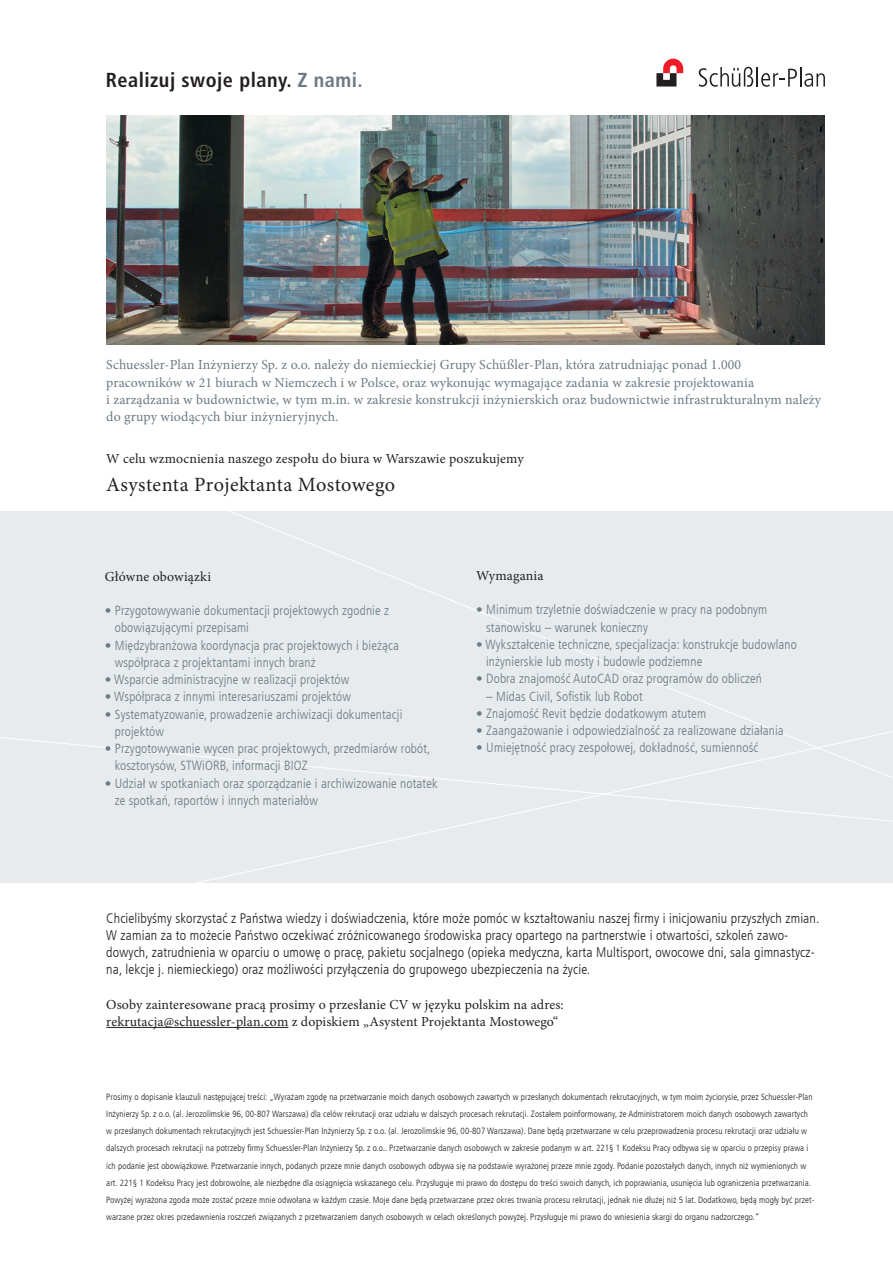
<style>
.page{position:relative;width:893px;height:1263px;background:#fff}
.page>*{position:absolute;margin:0;border:0;box-sizing:border-box;transform-origin:0 0}
.t1{font:20.25px "Minion Pro";letter-spacing:.02em;color:#231f20}
.t2{font:700 condensed 20.25px "Frutiger LT Com";letter-spacing:.025em;color:#231f20}
.t3{font:300 condensed 13.8px/17.2px "Frutiger LT Com";letter-spacing:.01em;color:#231f20}
.t4{font:13.8px/17.2px "Minion Pro";letter-spacing:.01em;color:#6b7a83}
.t5{font:13.8px "Minion Pro";letter-spacing:.01em;color:#231f20}
.t6{font:300 condensed 13.2px/17.2px "Frutiger LT Com";letter-spacing:.01em;color:#6b7a83}
.t7{font:300 condensed 9px/17.2px "Frutiger LT Com";letter-spacing:.01em;color:#231f20}
.s1{color:#6b7a83}
</style>
<div class="page">
<img style="left:106px;top:115px;width:719px;height:230px">
<div style="left:0;top:511px;width:892px;height:372px;background:#e7ebed"></div>
<svg style="left:230px;top:511px;width:663px;height:219px"></svg>
<svg style="left:190px;top:730px;width:703px;height:153px"></svg>
<svg style="left:656px;top:59px;width:27px;height:28px"></svg>
<svg style="left:699px;top:67px;width:126px;height:20px"></svg>
<hr style="left:106px;top:1027px;width:182px;height:1px;background:#231f20">
<p class="t2" style="left:106px;top:68px;width:259px">Realizuj swoje plany. <span class="s1">Z nami.</span></p>
<p class="t4" style="left:106px;top:356px;width:649px">Schuessler-Plan Inżynierzy Sp. z o.o. należy do niemieckiej Grupy Schüßler-Plan, która zatrudniając ponad 1.000 pracowników w 21 biurach w Niemczech i w Polsce, oraz wykonując wymagające zadania w zakresie projektowania</p>
<p class="t4" style="left:106px;top:391px;width:716px">i zarządzania w budownictwie, w tym m.in. w zakresie konstrukcji inżynierskich oraz budownictwie infrastrukturalnym należy do grupy wiodących biur inżynieryjnych.</p>
<p class="t5" style="left:106px;top:449px;width:419px">W celu wzmocnienia naszego zespołu do biura w Warszawie poszukujemy</p>
<p class="t1" style="left:106px;top:471px;width:290px">Asystenta Projektanta Mostowego</p>
<p class="t5" style="left:105px;top:567px;width:108px">Główne obowiązki</p>
<p class="t6" style="left:105px;top:602px;width:286px">• Przygotowywanie dokumentacji projektowych zgodnie z</p>
<p class="t6" style="left:115px;top:619px;width:136px">obowiązującymi przepisami</p>
<p class="t6" style="left:105px;top:636px;width:296px">• Międzybranżowa koordynacja prac projektowych i bieżąca</p>
<p class="t6" style="left:115px;top:654px;width:202px">współpraca z projektantami innych branż</p>
<p class="t6" style="left:105px;top:671px;width:246px">• Wsparcie administracyjne w realizacji projektów</p>
<p class="t6" style="left:105px;top:688px;width:248px">• Współpraca z innymi interesariuszami projektów</p>
<p class="t6" style="left:115px;top:705px;width:289px;text-indent:-10px">• Systematyzowanie, prowadzenie archiwizacji dokumentacji projektów</p>
<p class="t6" style="left:105px;top:740px;width:327px">• Przygotowywanie wycen prac projektowych, przedmiarów robót,</p>
<p class="t6" style="left:115px;top:757px;width:194px">kosztorysów, STWiORB, informacji BIOZ</p>
<p class="t6" style="left:105px;top:774px;width:334px">• Udział w spotkaniach oraz sporządzanie i archiwizowanie notatek</p>
<p class="t6" style="left:115px;top:792px;width:205px">ze spotkań, raportów i innych materiałów</p>
<p class="t5" style="left:476px;top:566px;width:69px">Wymagania</p>
<p class="t6" style="left:476px;top:601px;width:293px">• Minimum trzyletnie doświadczenie w pracy na podobnym</p>
<p class="t6" style="left:486px;top:619px;width:163px">stanowisku – warunek konieczny</p>
<p class="t6" style="left:476px;top:636px;width:322px">• Wykształcenie techniczne, specjalizacja: konstrukcje budowlano</p>
<p class="t6" style="left:486px;top:653px;width:218px">inżynierskie lub mosty i budowle podziemne</p>
<p class="t6" style="left:476px;top:670px;width:287px">• Dobra znajomość AutoCAD oraz programów do obliczeń</p>
<p class="t6" style="left:486px;top:688px;width:158px">– Midas Civil, Sofistik lub Robot</p>
<p class="t6" style="left:476px;top:705px;width:231px">• Znajomość Revit będzie dodatkowym atutem</p>
<p class="t6" style="left:476px;top:722px;width:309px">• Zaangażowanie i odpowiedzialność za realizowane działania</p>
<p class="t6" style="left:476px;top:739px;width:284px">• Umiejętność pracy zespołowej, dokładność, sumienność</p>
<p class="t3" style="left:106px;top:909px;width:715px">Chcielibyśmy skorzystać z Państwa wiedzy i doświadczenia, które może pomóc w kształtowaniu naszej firmy i inicjowaniu przyszłych zmian.<br>W zamian za to możecie Państwo oczekiwać zróżnicowanego środowiska pracy opartego na partnerstwie i otwartości, szkoleń zawo&shy;dowych, zatrudnienia w oparciu o umowę o pracę, pakietu socjalnego (opieka medyczna, karta Multisport, owocowe dni, sala gimnastycz&shy;na, lekcje j. niemieckiego) oraz możliwości przyłączenia do grupowego ubezpieczenia na życie.</p>
<p class="t5" style="left:106px;top:995px;width:459px">Osoby zainteresowane pracą prosimy o przesłanie CV w języku polskim na adres:</p>
<p class="t5" style="left:106px;top:1012px;width:454px">rekrutacja@schuessler-plan.com z dopiskiem „Asystent Projektanta Mostowego“</p>
<p class="t7" style="left:106px;top:1088px;width:710px">Prosimy o dopisanie klauzuli następującej treści: „Wyrażam zgodę na przetwarzanie moich danych osobowych zawartych w przesłanych dokumentach rekrutacyjnych, w tym moim życiorysie, przez Schuessler-Plan Inżynierzy Sp. z o.o. (al. Jerozolimskie 96, 00-807 Warszawa) dla celów rekrutacji oraz udziału w dalszych procesach rekrutacji. Zostałem poinformowany, że Administratorem moich danych osobowych zawartych w przesłanych dokumentach rekrutacyjnych jest Schuessler-Plan Inżynierzy Sp. z o.o. (al. Jerozolimskie 96, 00-807 Warszawa). Dane będą przetwarzane w celu przeprowadzenia procesu rekrutacji oraz udziału w dalszych procesach rekrutacji na potrzeby firmy Schuessler-Plan Inżynierzy Sp. z o.o.. Przetwarzanie danych osobowych w zakresie podanym w art. 221§ 1 Kodeksu Pracy odbywa się w oparciu o przepisy prawa i ich podanie jest obowiązkowe. Przetwarzanie innych, podanych przeze mnie danych osobowych odbywa się na podstawie wyrażonej przeze mnie zgody. Podanie pozostałych danych, innych niż wymienionych w art. 221§ 1 Kodeksu Pracy jest dobrowolne, ale niezbędne dla osiągnięcia wskazanego celu. Przysługuje mi prawo do dostępu do treści swoich danych, ich poprawiania, usunięcia lub ograniczenia przetwarzania.<br>Powyżej wyrażona zgoda może zostać przeze mnie odwołana w każdym czasie. Moje dane będą przetwarzane przez okres trwania procesu rekrutacji, jednak nie dłużej niż 5 lat. Dodatkowo, będą mogły być przet&shy;warzane przez okres przedawnienia roszczeń związanych z przetwarzaniem danych osobowych w celach określonych powyżej. Przysługuje mi prawo do wniesienia skargi do organu nadzorczego.“</p>
</div>
